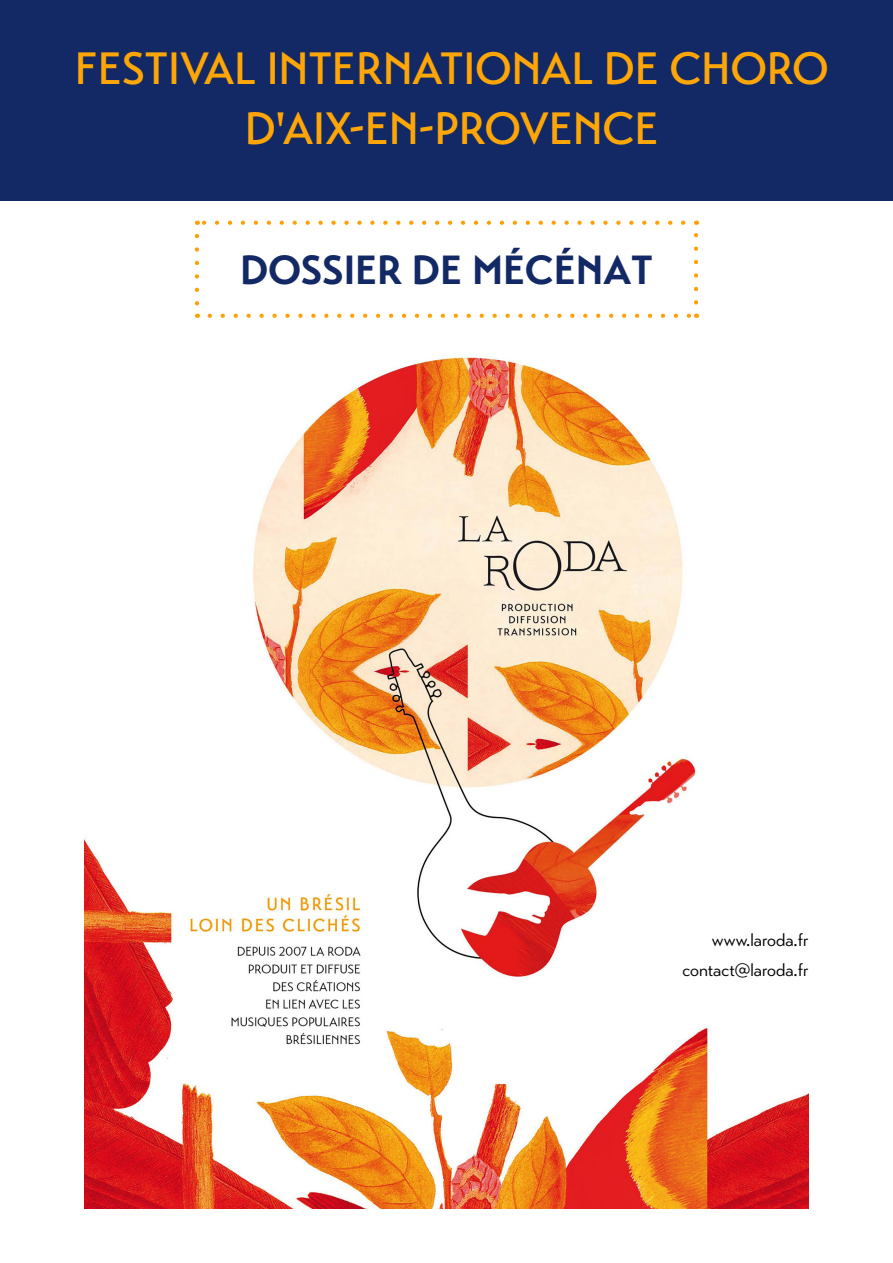
<style>
.page{position:relative;width:893px;height:1263px;background:#fff}
.page>*{position:absolute;margin:0;border:0;box-sizing:border-box;transform-origin:0 0}
.t1{font:500 45px "Transat";color:#fea606}
.t2{font:700 40.5px "Transat";color:#132965}
.t3{font:18px "Transat Standard";color:#000}
</style>
<div class="page">
<div style="left:0;top:0;width:893px;height:201px;background:#132965"></div>
<img style="left:84px;top:357px;width:725px;height:852px">
<svg style="left:210px;top:314px;width:480px;height:4px"></svg>
<svg style="left:195px;top:236px;width:4px;height:82px"></svg>
<svg style="left:694px;top:221px;width:4px;height:81px"></svg>
<svg style="left:197px;top:221px;width:486px;height:4px"></svg>
<p class="t1" style="left:75px;top:41px;width:755px">FESTIVAL INTERNATIONAL DE CHORO</p>
<p class="t1" style="left:245px;top:101px;width:415px">D'AIX-EN-PROVENCE</p>
<p class="t2" style="left:240px;top:245px;width:414px">DOSSIER DE MÉCÉNAT</p>
<p class="t3" style="left:712px;top:929px;width:98px">www.laroda.fr</p>
<p class="t3" style="left:683px;top:959px;width:128px">contact@laroda.fr</p>
</div>
